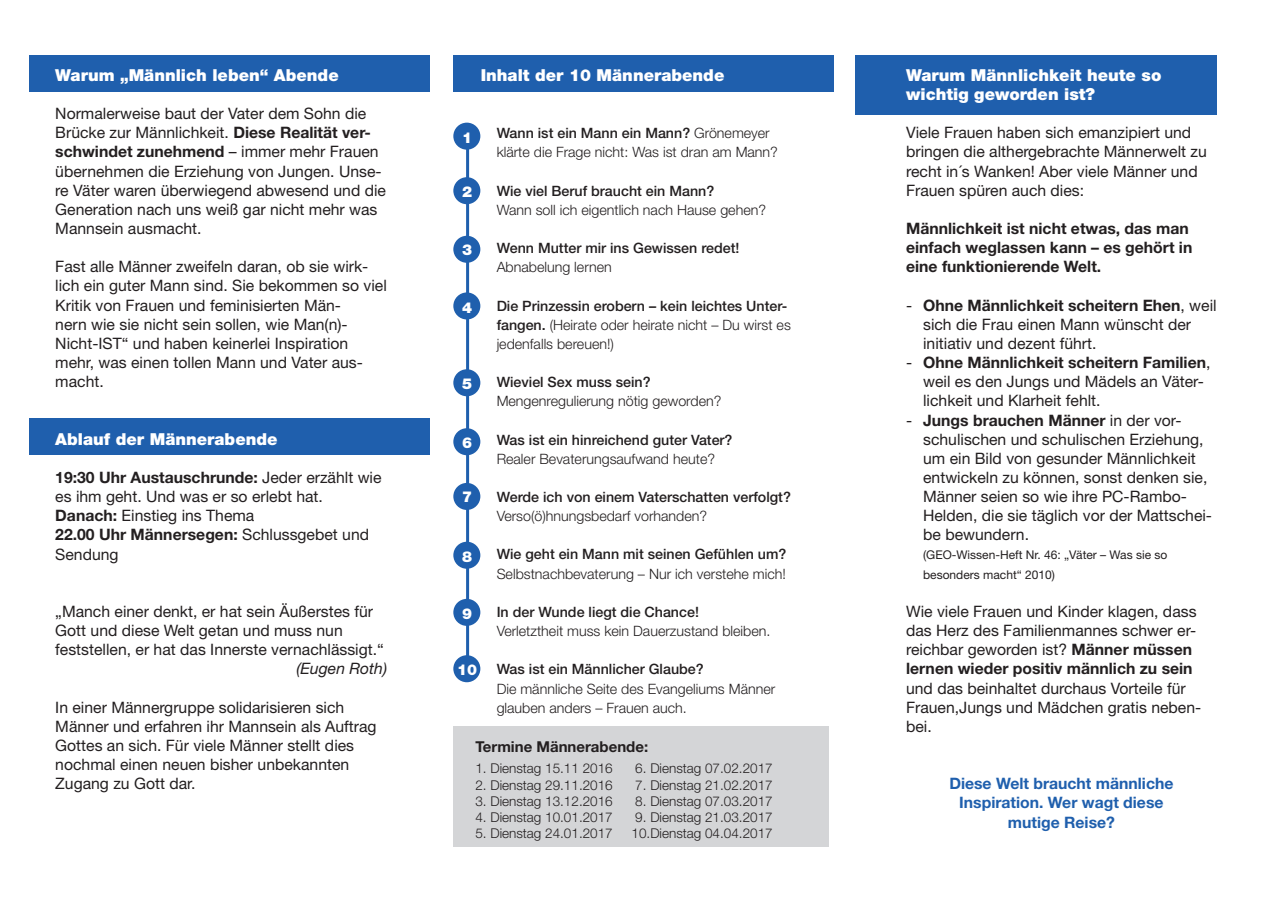
<style>
.page{position:relative;width:1272px;height:902px;background:#fff}
.page>*{position:absolute;margin:0;border:0;box-sizing:border-box;transform-origin:0 0}
.t1{font:900 16.5px "Helvetica Neue LT Std";color:#fff}
.t2{font:15.75px/19.2px "Helvetica Neue LT Std";color:#231f20}
.t3{font:700 15.75px/19.2px "Helvetica Neue LT Std";color:#231f20}
.t4{font:700 15.75px/19.2px "Helvetica Neue LT Std";color:#1f5fad;text-align:center}
.t5{font:italic 15.75px "Helvetica Neue LT Std";color:#231f20}
.t6{font:700 15px "Helvetica Neue LT Std";color:#231f20}
.t7{font:900 15px "Helvetica Neue LT Std";color:#fff}
.t8{font:300 14.25px/19.2px "Helvetica Neue LT Std";color:#231f20}
.t9{font:500 14.25px "Helvetica Neue LT Std";color:#231f20}
.t10{font:300 13.5px "Helvetica Neue LT Std";color:#231f20}
.t11{font:12px/19.2px "Helvetica Neue LT Std";color:#231f20}
.s1{font-weight:700}
.s2{font-weight:500}
</style>
<div class="page">
<div style="left:453px;top:726px;width:375px;height:120px;background:#d4d5d7"></div>
<div style="left:29px;top:418px;width:400px;height:37px;background:#1f5fad"></div>
<div style="left:29px;top:55px;width:400px;height:37px;background:#1f5fad"></div>
<div style="left:453px;top:55px;width:380px;height:37px;background:#1f5fad"></div>
<div style="left:855px;top:55px;width:361px;height:60px;background:#1f5fad"></div>
<hr style="left:466px;top:128px;width:3px;height:546px;background:#1f5fad">
<div style="left:453px;top:123px;width:27px;height:27px;background:#1f5fad;border-radius:50%"></div>
<div style="left:453px;top:236px;width:27px;height:27px;background:#1f5fad;border-radius:50%"></div>
<div style="left:453px;top:369px;width:27px;height:27px;background:#1f5fad;border-radius:50%"></div>
<div style="left:453px;top:541px;width:27px;height:27px;background:#1f5fad;border-radius:50%"></div>
<div style="left:453px;top:177px;width:27px;height:27px;background:#1f5fad;border-radius:50%"></div>
<div style="left:453px;top:292px;width:27px;height:27px;background:#1f5fad;border-radius:50%"></div>
<div style="left:453px;top:483px;width:27px;height:27px;background:#1f5fad;border-radius:50%"></div>
<div style="left:453px;top:428px;width:27px;height:27px;background:#1f5fad;border-radius:50%"></div>
<div style="left:453px;top:598px;width:27px;height:27px;background:#1f5fad;border-radius:50%"></div>
<div style="left:453px;top:655px;width:27px;height:27px;background:#1f5fad;border-radius:50%"></div>
<p class="t1" style="left:55px;top:65px;width:285px">Warum „Männlich leben“ Abende</p>
<p class="t2" style="left:55px;top:104px;width:332px">Normalerweise baut der Vater dem Sohn die Brücke zur Männlichkeit. <span class="s1">Diese Realität ver&shy;schwindet zunehmend</span> – immer mehr Frauen übernehmen die Erziehung von Jungen. Unse&shy;re Väter waren überwiegend abwesend und die Generation nach uns weiß gar nicht mehr was Mannsein ausmacht.</p>
<p class="t2" style="left:55px;top:257px;width:333px">Fast alle Männer zweifeln daran, ob sie wirk&shy;lich ein guter Mann sind. Sie bekommen so viel Kritik von Frauen und feminisierten Män-<br>nern wie sie nicht sein sollen, wie Man(n)- Nicht-IST“ und haben keinerlei Inspiration mehr, was einen tollen Mann und Vater aus&shy;macht.</p>
<p class="t1" style="left:55px;top:429px;width:224px">Ablauf der Männerabende</p>
<p class="t2" style="left:55px;top:467px;width:328px"><span class="s1">19:30 Uhr Austauschrunde:</span> Jeder erzählt wie es ihm geht. Und was er so erlebt hat.<br><span class="s1">Danach:</span> Einstieg ins Thema<br><span class="s1">22.00 Uhr Männersegen:</span> Schlussgebet und<br>Sendung</p>
<p class="t2" style="left:55px;top:601px;width:330px">„Manch einer denkt, er hat sein Äußerstes für<br>Gott und diese Welt getan und muss nun feststellen, er hat das Innerste vernachlässigt.“</p>
<p class="t5" style="left:296px;top:659px;width:92px">(Eugen Roth)</p>
<p class="t2" style="left:55px;top:697px;width:323px">In einer Männergruppe solidarisieren sich Männer und erfahren ihr Mannsein als Auftrag Gottes an sich. Für viele Männer stellt dies nochmal einen neuen bisher unbekannten Zugang zu Gott dar.</p>
<p class="t1" style="left:480px;top:65px;width:245px">Inhalt der 10 Männerabende</p>
<p class="t1" style="left:906px;top:65px;width:257px">Warum Männlichkeit heute so</p>
<p class="t7" style="left:462px;top:128px;width:12px">1</p>
<p class="t7" style="left:462px;top:183px;width:12px">2</p>
<p class="t7" style="left:462px;top:241px;width:12px">3</p>
<p class="t7" style="left:462px;top:298px;width:12px">4</p>
<p class="t7" style="left:462px;top:375px;width:12px">5</p>
<p class="t7" style="left:462px;top:434px;width:12px">6</p>
<p class="t7" style="left:462px;top:488px;width:12px">7</p>
<p class="t7" style="left:462px;top:547px;width:12px">8</p>
<p class="t7" style="left:462px;top:604px;width:12px">9</p>
<p class="t7" style="left:457px;top:660px;width:22px">10</p>
<p class="t8" style="left:496px;top:123px;width:283px"><span class="s2">Wann ist ein Mann ein Mann?</span> Grönemeyer klärte die Frage nicht: Was ist dran am Mann?</p>
<p class="t9" style="left:496px;top:182px;width:219px">Wie viel Beruf braucht ein Mann?</p>
<p class="t8" style="left:496px;top:200px;width:271px">Wann soll ich eigentlich nach Hause gehen?</p>
<p class="t9" style="left:496px;top:239px;width:244px">Wenn Mutter mir ins Gewissen redet!</p>
<p class="t8" style="left:496px;top:257px;width:117px">Abnabelung lernen</p>
<p class="t8" style="left:496px;top:295px;width:296px"><span class="s2">Die Prinzessin erobern – kein leichtes Unter&shy;fangen.</span> (Heirate oder heirate nicht – Du wirst es jedenfalls bereuen!)</p>
<p class="t9" style="left:496px;top:373px;width:155px">Wieviel Sex muss sein?</p>
<p class="t8" style="left:496px;top:391px;width:226px">Mengenregulierung nötig geworden?</p>
<p class="t9" style="left:496px;top:431px;width:237px">Was ist ein hinreichend guter Vater?</p>
<p class="t8" style="left:496px;top:448px;width:220px">Realer Bevaterungsaufwand heute?</p>
<p class="t9" style="left:496px;top:488px;width:296px">Werde ich von einem Vaterschatten verfolgt?</p>
<p class="t8" style="left:496px;top:506px;width:212px">Verso(ö)hnungsbedarf vorhanden?</p>
<p class="t9" style="left:496px;top:546px;width:291px">Wie geht ein Mann mit seinen Gefühlen um?</p>
<p class="t8" style="left:496px;top:563px;width:291px">Selbstnachbevaterung – Nur ich verstehe mich!</p>
<p class="t9" style="left:496px;top:603px;width:204px">In der Wunde liegt die Chance!</p>
<p class="t8" style="left:496px;top:621px;width:275px">Verletztheit muss kein Dauerzustand bleiben.</p>
<p class="t9" style="left:496px;top:660px;width:208px">Was ist ein Männlicher Glaube?</p>
<p class="t8" style="left:496px;top:678px;width:280px">Die männliche Seite des Evangeliums Männer glauben anders – Frauen auch.</p>
<p class="t6" style="left:475px;top:737px;width:174px">Termine Männerabende:</p>
<p class="t10" style="left:475px;top:760px;width:139px">1. Dienstag 15.11 2016</p>
<p class="t10" style="left:635px;top:760px;width:139px">6. Dienstag 07.02.2017</p>
<p class="t10" style="left:475px;top:776px;width:139px">2. Dienstag 29.11.2016</p>
<p class="t10" style="left:635px;top:776px;width:139px">7. Dienstag 21.02.2017</p>
<p class="t10" style="left:475px;top:792px;width:139px">3. Dienstag 13.12.2016</p>
<p class="t10" style="left:635px;top:792px;width:139px">8. Dienstag 07.03.2017</p>
<p class="t10" style="left:475px;top:808px;width:139px">4. Dienstag 10.01.2017</p>
<p class="t10" style="left:635px;top:808px;width:139px">9. Dienstag 21.03.2017</p>
<p class="t10" style="left:475px;top:825px;width:139px">5. Dienstag 24.01.2017</p>
<p class="t10" style="left:631px;top:825px;width:143px">10.Dienstag 04.04.2017</p>
<p class="t1" style="left:906px;top:84px;width:190px">wichtig geworden ist?</p>
<p class="t2" style="left:906px;top:123px;width:302px">Viele Frauen haben sich emanzipiert und bringen die althergebrachte Männerwelt zu recht in´s Wanken! Aber viele Männer und Frauen spüren auch dies:</p>
<p class="t3" style="left:906px;top:218px;width:288px">Männlichkeit ist nicht etwas, das man einfach weglassen kann – es gehört in eine funktionierende Welt.</p>
<p class="t2" style="left:923px;top:295px;width:295px;text-indent:-17px">- <span class="s1">Ohne Männlichkeit scheitern Ehen</span>, weil sich die Frau einen Mann wünscht der initiativ und dezent führt.</p>
<p class="t2" style="left:923px;top:352px;width:289px;text-indent:-17px">- <span class="s1">Ohne Männlichkeit scheitern Familien</span>, weil es den Jungs und Mädels an Väter&shy;lichkeit und Klarheit fehlt.</p>
<p class="t2" style="left:923px;top:410px;width:290px;text-indent:-17px">- <span class="s1">Jungs brauchen Männer</span> in der vor&shy;schulischen und schulischen Erziehung, um ein Bild von gesunder Männlichkeit entwickeln zu können, sonst denken sie, Männer seien so wie ihre PC-Rambo-Helden, die sie täglich vor der Mattschei&shy;be bewundern.</p>
<p class="t11" style="left:923px;top:545px;width:246px">(GEO-Wissen-Heft Nr. 46: „Väter – Was sie so besonders macht“ 2010)</p>
<p class="t2" style="left:906px;top:601px;width:292px">Wie viele Frauen und Kinder klagen, dass das Herz des Familienmannes schwer er&shy;reichbar geworden ist? <span class="s1">Männer müssen lernen wieder positiv männlich zu sein</span></p>
<p class="t2" style="left:906px;top:678px;width:296px">und das beinhaltet durchaus Vorteile für<br>Frauen,Jungs und Mädchen gratis neben&shy;bei.</p>
<p class="t4" style="left:949px;top:773px;width:225px">Diese Welt braucht männliche<br>Inspiration. Wer wagt diese mutige Reise?</p>
</div>
